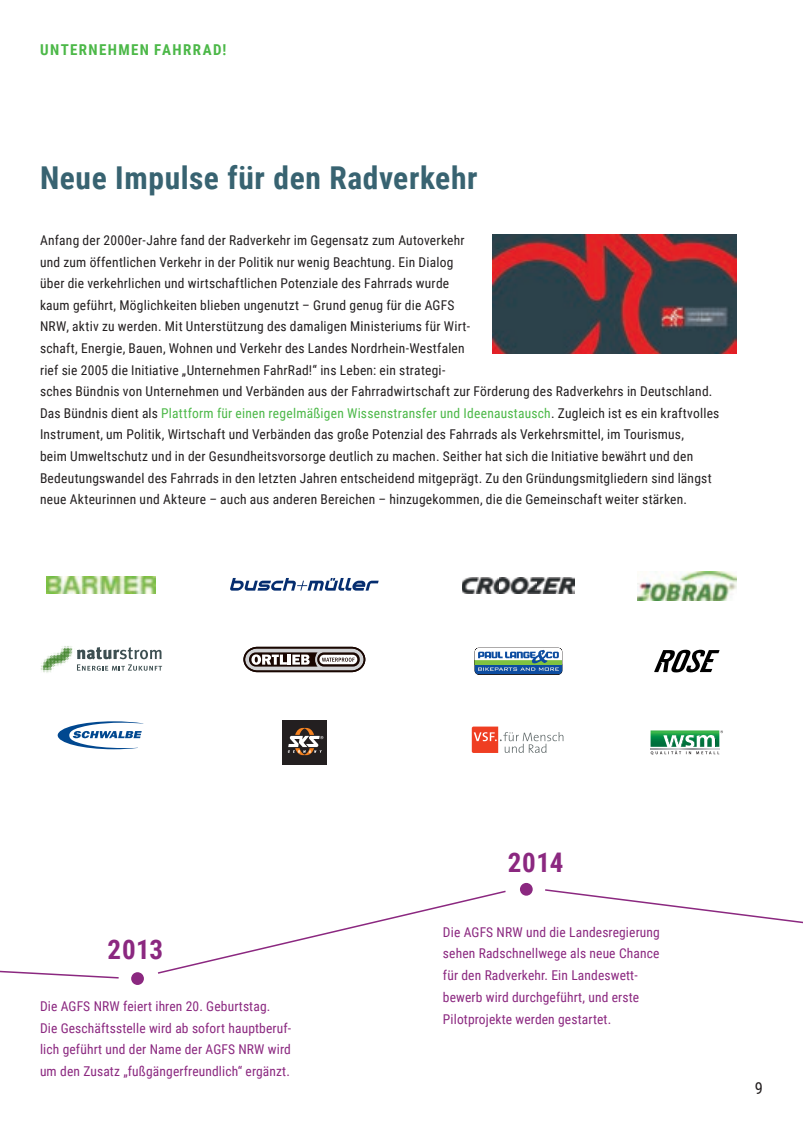
<style>
.page{position:relative;width:803px;height:1143px;background:#fff}
.page>*{position:absolute;margin:0;border:0;box-sizing:border-box;transform-origin:0 0}
.t1{font:700 31.5px "Roboto Condensed";letter-spacing:.02em;color:#386371}
.t2{font:700 27px "Roboto Condensed";letter-spacing:.02em;color:#8b2880}
.t3{font:16.5px "Roboto Condensed";color:#231f20}
.t4{font:700 15px "Roboto Condensed";letter-spacing:.09em;color:#4cb848}
.t5{font:13.5px/21.6px "Roboto Condensed";letter-spacing:.02em;color:#231f20}
.t6{font:13.5px/21.8px "Roboto Condensed";letter-spacing:.01em;color:#8b2880}
.s1{color:#4cb848}
</style>
<div class="page">
<svg style="left:157px;top:890px;width:349px;height:84px"></svg>
<svg style="left:545px;top:889px;width:258px;height:35px"></svg>
<svg style="left:0;top:970px;width:119px;height:9px"></svg>
<div style="left:131px;top:972px;width:13px;height:13px;background:#8b2880;border-radius:50%"></div>
<div style="left:520px;top:883px;width:13px;height:13px;background:#8b2880;border-radius:50%"></div>
<img style="left:492px;top:234px;width:244px;height:120px">
<svg style="left:230px;top:578px;width:149px;height:13px"></svg>
<img style="left:47px;top:577px;width:109px;height:17px">
<svg style="left:40px;top:646px;width:122px;height:27px"></svg>
<img style="left:637px;top:571px;width:99px;height:30px">
<img style="left:462px;top:578px;width:113px;height:16px">
<svg style="left:58px;top:721px;width:85px;height:28px"></svg>
<svg style="left:243px;top:647px;width:122px;height:25px"></svg>
<svg style="left:475px;top:648px;width:87px;height:27px"></svg>
<svg style="left:472px;top:727px;width:91px;height:26px"></svg>
<svg style="left:650px;top:730px;width:73px;height:25px"></svg>
<div style="left:283px;top:720px;width:44px;height:44px;background:#231f20"></div>
<svg style="left:288px;top:728px;width:35px;height:27px"></svg>
<svg style="left:654px;top:650px;width:65px;height:22px"></svg>
<p class="t4" style="left:40px;top:39px;width:188px">UNTERNEHMEN FAHRRAD!</p>
<h1 class="t1" style="left:40px;top:156px;width:439px">Neue Impulse für den Radverkehr</h1>
<p class="t5" style="left:40px;top:229px;width:681px">Anfang der 2000er-Jahre fand der Radverkehr im Gegensatz zum Autoverkehr<br>und zum öffentlichen Verkehr in der Politik nur wenig Beachtung. Ein Dialog<br>über die verkehrlichen und wirtschaftlichen Potenziale des Fahrrads wurde<br>kaum geführt, Möglichkeiten blieben ungenutzt – Grund genug für die AGFS<br>NRW, aktiv zu werden. Mit Unterstützung des damaligen Ministeriums für Wirt-<br>schaft, Energie, Bauen, Wohnen und Verkehr des Landes Nordrhein-Westfalen<br>rief sie 2005 die Initiative „Unternehmen FahrRad!“ ins Leben: ein strategi-<br>sches Bündnis von Unternehmen und Verbänden aus der Fahrradwirtschaft zur Förderung des Radverkehrs in Deutschland.<br>Das Bündnis dient als <span class="s1">Plattform für einen regelmäßigen Wissenstransfer und Ideenaustausch</span>. Zugleich ist es ein kraftvolles Instrument, um Politik, Wirtschaft und Verbänden das große Potenzial des Fahrrads als Verkehrsmittel, im Tourismus,<br>beim Umweltschutz und in der Gesundheitsvorsorge deutlich zu machen. Seither hat sich die Initiative bewährt und den Bedeutungswandel des Fahrrads in den letzten Jahren entscheidend mitgeprägt. Zu den Gründungsmitgliedern sind längst neue Akteurinnen und Akteure – auch aus anderen Bereichen – hinzugekommen, die die Gemeinschaft weiter stärken.</p>
<h2 class="t2" style="left:108px;top:931px;width:57px">2013</h2>
<p class="t6" style="left:40px;top:995px;width:253px">Die AGFS NRW feiert ihren 20. Geburtstag.<br>Die Geschäftsstelle wird ab sofort hauptberuf&shy;lich geführt und der Name der AGFS NRW wird um den Zusatz „fußgängerfreundlich“ ergänzt.</p>
<h2 class="t2" style="left:508px;top:844px;width:57px">2014</h2>
<p class="t6" style="left:443px;top:920px;width:218px">Die AGFS NRW und die Landesregierung sehen Radschnellwege als neue Chance für den Radverkehr. Ein Landeswett&shy;bewerb wird durchgeführt, und erste Pilotprojekte werden gestartet.</p>
<p class="t3" style="left:755px;top:1077px;width:10px">9</p>
</div>
